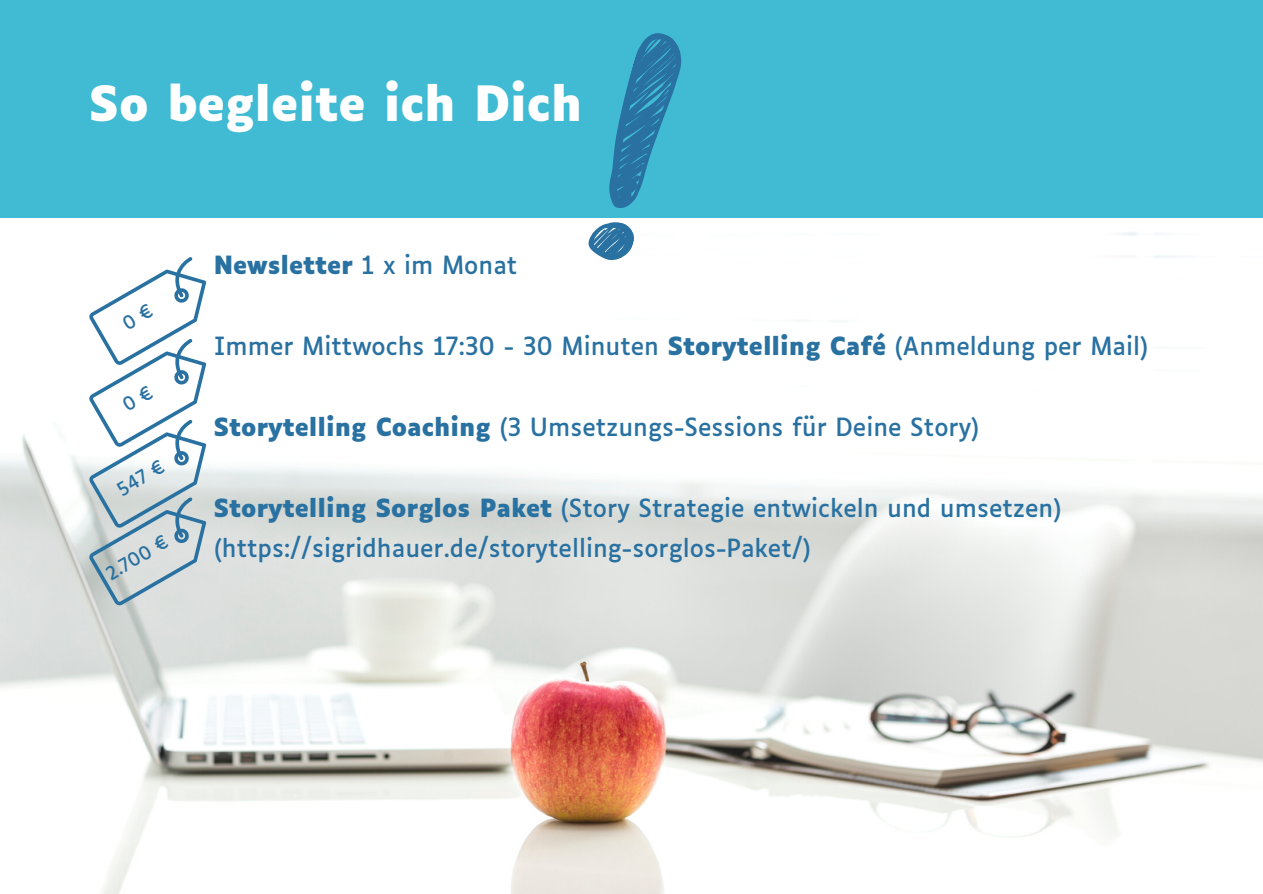
<style>
.page{position:relative;width:1263px;height:894px;background:#fff}
.page>*{position:absolute;margin:0;border:0;box-sizing:border-box;transform-origin:0 0}
.t1{font:700 46.5px "Luciole";color:#fff}
.t2{font:24px/40.5px "Luciole";color:#2971a1}
.t3{font:700 24px "Luciole";color:#2971a1}
.t4{font:18px "Luciole";color:#2971a1}
.s1{font-weight:400}
.s2{font-weight:700}
</style>
<div class="page">
<img style="left:0;top:232px;width:1262px;height:661px">
<div style="left:0;top:0;width:1262px;height:218px;background:#40bbd3"></div>
<svg style="left:585px;top:33px;width:103px;height:232px"></svg>
<svg style="left:89px;top:257px;width:117px;height:348px"></svg>
<h1 class="t1" style="left:89px;top:84px;width:495px">So begleite ich Dich</h1>
<p class="t3" style="left:214px;top:254px;width:305px">Newsletter <span class="s1">1 x im Monat</span></p>
<p class="t2" style="left:214px;top:327px;width:936px">Immer Mittwochs 17:30 - 30 Minuten <span class="s2">Storytelling Café</span> (Anmeldung per Mail)</p>
<p class="t4" style="left:115px;top:484px;width:52px;rotate:-31deg">547 €</p>
<p class="t4" style="left:104px;top:568px;width:70px;rotate:-31deg">2.700 €</p>
<p class="t2" style="left:214px;top:408px;width:767px"><span class="s2">Storytelling Coaching</span> (3 Umsetzungs-Sessions fü r Deine Story)</p>
<p class="t2" style="left:214px;top:489px;width:849px"><span class="s2">Storytelling Sorglos Paket</span> (Story Strategie entwickeln und umsetzen) (https://sigridhauer.de/storytelling-sorglos-Paket/)</p>
</div>
